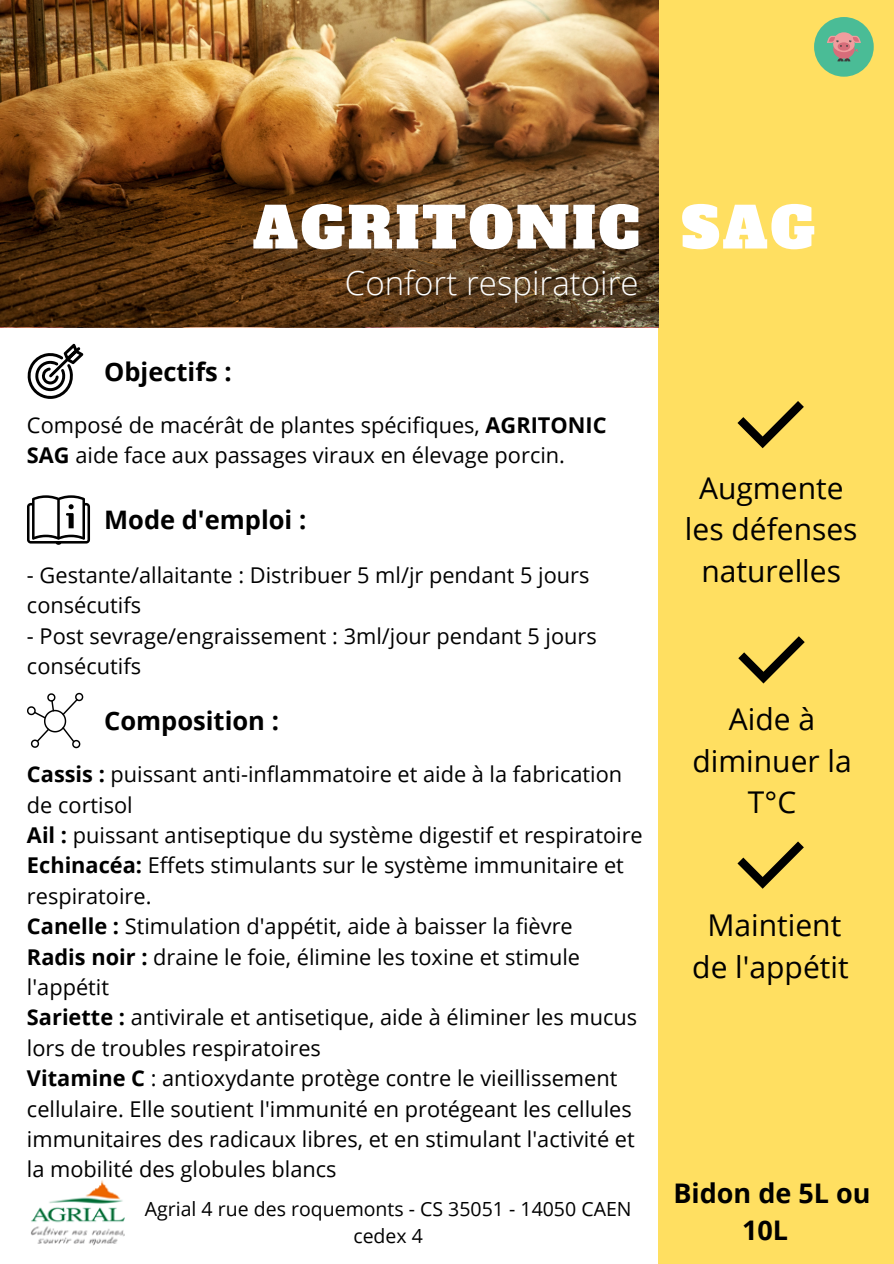
<style>
.page{position:relative;width:894px;height:1264px;background:#fff}
.page>*{position:absolute;margin:0;border:0;box-sizing:border-box;transform-origin:0 0}
.t1{font:56.25px "Alfa Slab One";letter-spacing:.05em;color:#fff}
.t2{font:300 33px "Open Sans";color:#fff}
.t3{font:30px/41.7px "Open Sans";color:#000;text-align:center}
.t4{font:700 27px/37.2px "Open Sans";color:#000;text-align:center}
.t5{font:700 25.5px "Open Sans";color:#000}
.t6{font:21.75px/30.3px "Open Sans";color:#000}
.t7{font:19.5px/27px "Open Sans";color:#000;text-align:center}
.s1{font-weight:700}
</style>
<div class="page">
<div style="left:658px;top:0;width:235px;height:1263px;background:#ffdf61"></div>
<div style="left:813px;top:17px;width:60px;height:60px;background:#4abc96;border-radius:50%"></div>
<svg style="left:827px;top:32px;width:33px;height:29px"></svg>
<svg style="left:737px;top:401px;width:66px;height:47px"></svg>
<svg style="left:738px;top:636px;width:66px;height:47px"></svg>
<svg style="left:737px;top:841px;width:66px;height:47px"></svg>
<svg style="left:27px;top:344px;width:56px;height:55px"></svg>
<svg style="left:27px;top:495px;width:63px;height:50px"></svg>
<svg style="left:27px;top:692px;width:56px;height:56px"></svg>
<img style="left:31px;top:1180px;width:94px;height:66px">
<img style="left:0;top:0;width:658px;height:326px">
<p class="t1" style="left:253px;top:190px;width:563px">AGRITONIC SAG</p>
<p class="t2" style="left:345px;top:260px;width:295px">Confort respiratoire</p>
<p class="t5" style="left:104px;top:353px;width:129px">Objectifs :</p>
<p class="t6" style="left:27px;top:409px;width:581px">Composé de macérât de plantes spécifiques, <span class="s1">AGRITONIC<br>SAG</span> aide face aux passages viraux en élevage porcin.</p>
<p class="t5" style="left:104px;top:502px;width:203px">Mode d'emploi :</p>
<p class="t6" style="left:27px;top:559px;width:564px">- Gestante/allaitante : Distribuer 5 ml/jr pendant 5 jours consécutifs</p>
<p class="t6" style="left:27px;top:620px;width:571px">- Post sevrage/engraissement : 3ml/jour pendant 5 jours consécutifs</p>
<p class="t5" style="left:104px;top:702px;width:176px">Composition :</p>
<p class="t6" style="left:27px;top:758px;width:596px"><span class="s1">Cassis :</span> puissant anti-inflammatoire et aide à la fabrication de cortisol</p>
<p class="t6" style="left:27px;top:819px;width:617px"><span class="s1">Ail :</span> puissant antiseptique du système digestif et respiratoire</p>
<p class="t6" style="left:27px;top:849px;width:598px"><span class="s1">Echinacéa:</span> Effets stimulants sur le système immunitaire et respiratoire.</p>
<p class="t6" style="left:27px;top:910px;width:547px"><span class="s1">Canelle :</span> Stimulation d'appétit, aide à baisser la fièvre</p>
<p class="t6" style="left:27px;top:941px;width:554px"><span class="s1">Radis noir :</span> draine le foie, élimine les toxine et stimule l'appétit</p>
<p class="t6" style="left:27px;top:1001px;width:611px"><span class="s1">Sariette :</span> antivirale et antisetique, aide à éliminer les mucus lors de troubles respiratoires</p>
<p class="t6" style="left:27px;top:1062px;width:609px"><span class="s1">Vitamine C</span> : antioxydante protège contre le vieillissement cellulaire. Elle soutient l'immunité en protégeant les cellules immunitaires des radicaux libres, et en stimulant l'activité et la mobilité des globules blancs</p>
<p class="t7" style="left:145px;top:1195px;width:488px">Agrial 4 rue des roquemonts - CS 35051 - 14050 CAEN cedex 4</p>
<p class="t3" style="left:684px;top:466px;width:174px">Augmente les défenses naturelles</p>
<p class="t3" style="left:692px;top:697px;width:161px">Aide à diminuer la<br>T°C</p>
<p class="t3" style="left:692px;top:903px;width:158px">Maintient de l'appétit</p>
<p class="t4" style="left:673px;top:1173px;width:198px">Bidon de 5L ou<br>10L</p>
</div>
